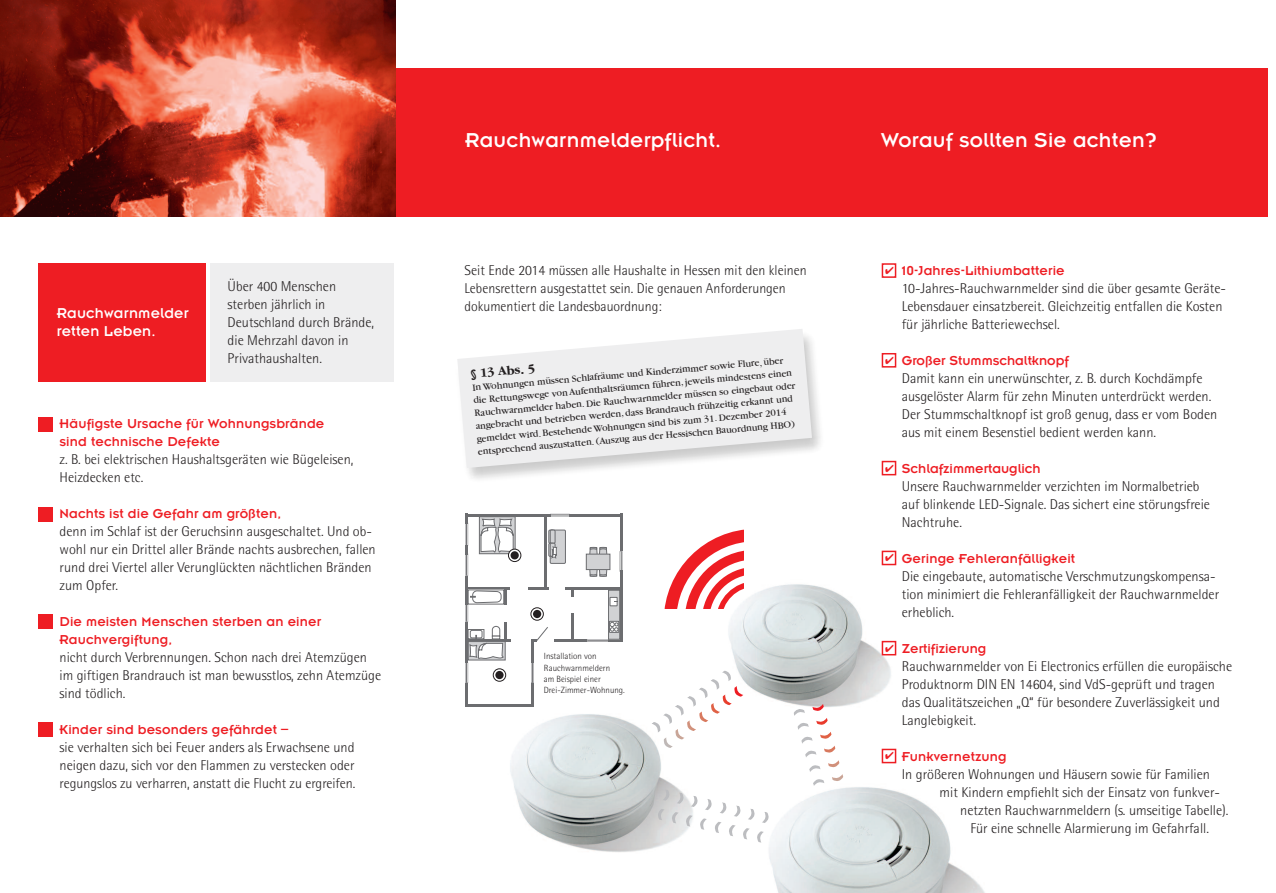
<style>
.page{position:relative;width:1276px;height:893px;background:#fff}
.page>*{position:absolute;margin:0;border:0;box-sizing:border-box;transform-origin:0 0}
.t1{font:22.2px "Insignia LT Std";letter-spacing:.01em;color:#fff}
.t2{font:15.75px/18.6px "Insignia LT Std";letter-spacing:.01em;color:#fff}
.t3{font:300 14.25px/18px "Rotis Semi Sans";color:#231f20}
.t4{font:14.25px/18px "Insignia LT Std";letter-spacing:.01em;color:#ee1d23}
.t5{font:700 13.05px "Garamond";color:#231f20}
.t6{font:10.05px/12.9px "Garamond";color:#231f20}
.t7{font:300 9px/11.2px "Rotis Semi Sans";color:#231f20}
</style>
<div class="page">
<img style="left:769px;top:787px;width:216px;height:106px">
<img style="left:721px;top:583px;width:176px;height:122px">
<img style="left:510px;top:714px;width:169px;height:138px">
<svg style="left:664px;top:529px;width:79px;height:79px"></svg>
<div style="left:425px;top:68px;width:425px;height:149px;background:#ee1d23"></div>
<div style="left:850px;top:68px;width:417px;height:149px;background:#ee1d23"></div>
<div style="left:0;top:68px;width:425px;height:149px;background:#ee1d23"></div>
<div style="left:38px;top:417px;width:14px;height:14px;background:#ee1d23"></div>
<div style="left:38px;top:507px;width:14px;height:15px;background:#ee1d23"></div>
<div style="left:38px;top:614px;width:14px;height:15px;background:#ee1d23"></div>
<div style="left:38px;top:722px;width:14px;height:15px;background:#ee1d23"></div>
<div style="left:38px;top:263px;width:168px;height:119px;background:#ee1d23"></div>
<div style="left:210px;top:263px;width:184px;height:119px;background:#eeeeef"></div>
<svg style="left:481px;top:518px;width:32px;height:1px"></svg>
<div style="left:479px;top:516px;width:36px;height:38px;border:1px solid #6c6d70"></div>
<svg style="left:480px;top:519px;width:33px;height:33px"></svg>
<hr style="left:465px;top:576px;width:3px;height:29px;background:#6c6d70">
<hr style="left:465px;top:622px;width:3px;height:40px;background:#6c6d70">
<hr style="left:465px;top:683px;width:3px;height:24px;background:#6c6d70">
<hr style="left:531px;top:639px;width:3px;height:23px;background:#6c6d70">
<hr style="left:531px;top:683px;width:3px;height:24px;background:#6c6d70">
<hr style="left:544px;top:514px;width:3px;height:74px;background:#6c6d70">
<hr style="left:619px;top:514px;width:3px;height:37px;background:#6c6d70">
<hr style="left:619px;top:571px;width:3px;height:71px;background:#6c6d70">
<hr style="left:465px;top:514px;width:35px;height:3px;background:#6c6d70">
<hr style="left:500px;top:514px;width:50px;height:3px;background:#6c6d70">
<hr style="left:467px;top:587px;width:43px;height:3px;background:#6c6d70">
<hr style="left:528px;top:587px;width:21px;height:3px;background:#6c6d70">
<hr style="left:565px;top:587px;width:56px;height:3px;background:#6c6d70">
<hr style="left:554px;top:639px;width:33px;height:3px;background:#6c6d70">
<hr style="left:608px;top:639px;width:14px;height:3px;background:#6c6d70">
<hr style="left:467px;top:639px;width:44px;height:3px;background:#6c6d70">
<hr style="left:467px;top:704px;width:67px;height:3px;background:#6c6d70">
<svg style="left:571px;top:590px;width:3px;height:6px"></svg>
<hr style="left:571px;top:614px;width:3px;height:26px;background:#6c6d70">
<hr style="left:569px;top:514px;width:52px;height:3px;background:#6c6d70">
<div style="left:608px;top:590px;width:12px;height:49px;background:#d1d2d4"></div>
<div style="left:608px;top:590px;width:12px;height:49px;border:1px solid #6c6d70"></div>
<div style="left:610px;top:597px;width:7px;height:9px;background:#fff"></div>
<div style="left:610px;top:597px;width:7px;height:9px;border:1px solid #6c6d70"></div>
<div style="left:609px;top:621px;width:10px;height:12px;border:1px solid #6c6d70"></div>
<svg style="left:610px;top:622px;width:8px;height:9px"></svg>
<svg style="left:589px;top:570px;width:18px;height:7px"></svg>
<svg style="left:589px;top:547px;width:18px;height:7px"></svg>
<div style="left:586px;top:554px;width:24px;height:16px;background:#d1d2d4"></div>
<div style="left:586px;top:554px;width:24px;height:16px;border:1px solid #6c6d70"></div>
<div style="left:550px;top:530px;width:15px;height:33px;background:#d1d2d4"></div>
<div style="left:550px;top:530px;width:15px;height:34px;border:1px solid #6c6d70"></div>
<div style="left:548px;top:530px;width:6px;height:13px;border:1px solid #6c6d70"></div>
<div style="left:550px;top:530px;width:5px;height:13px;background:#d1d2d4"></div>
<div style="left:550px;top:530px;width:5px;height:13px;border:1px solid #6c6d70"></div>
<div style="left:548px;top:543px;width:6px;height:14px;border:1px solid #6c6d70"></div>
<div style="left:550px;top:543px;width:5px;height:14px;border:1px solid #6c6d70"></div>
<svg style="left:552px;top:547px;width:5px;height:11px"></svg>
<hr style="left:465px;top:662px;width:3px;height:21px;background:#6c6d70">
<hr style="left:531px;top:662px;width:3px;height:21px;background:#6c6d70">
<svg style="left:532px;top:663px;width:1px;height:20px"></svg>
<hr style="left:465px;top:604px;width:3px;height:18px;background:#6c6d70">
<svg style="left:466px;top:589px;width:40px;height:94px"></svg>
<svg style="left:465px;top:517px;width:3px;height:59px"></svg>
<hr style="left:550px;top:514px;width:19px;height:3px;background:#6c6d70">
<svg style="left:551px;top:514px;width:18px;height:2px"></svg>
<hr style="left:587px;top:639px;width:22px;height:3px;background:#6c6d70">
<svg style="left:587px;top:640px;width:21px;height:1px"></svg>
<hr style="left:619px;top:551px;width:3px;height:21px;background:#6c6d70">
<svg style="left:620px;top:551px;width:2px;height:19px"></svg>
<svg style="left:534px;top:627px;width:14px;height:15px"></svg>
<svg style="left:531px;top:608px;width:12px;height:12px"></svg>
<div style="left:530px;top:607px;width:14px;height:14px;border:1px solid #231f20;border-radius:50%"></div>
<div style="left:533px;top:610px;width:8px;height:8px;background:#231f20;border-radius:50%"></div>
<svg style="left:508px;top:549px;width:13px;height:13px"></svg>
<div style="left:508px;top:549px;width:13px;height:13px;border:1px solid #231f20;border-radius:50%"></div>
<div style="left:510px;top:551px;width:9px;height:8px;background:#231f20;border-radius:50%"></div>
<div style="left:881px;top:263px;width:15px;height:15px;border:2px solid #ee1d23"></div>
<div style="left:881px;top:353px;width:15px;height:15px;border:2px solid #ee1d23"></div>
<div style="left:881px;top:461px;width:15px;height:14px;border:2px solid #ee1d23"></div>
<div style="left:881px;top:551px;width:15px;height:14px;border:2px solid #ee1d23"></div>
<div style="left:883px;top:642px;width:12px;height:12px;background:#fff"></div>
<div style="left:881px;top:641px;width:15px;height:14px;border:2px solid #ee1d23"></div>
<div style="left:881px;top:749px;width:15px;height:14px;border:2px solid #ee1d23"></div>
<svg style="left:457px;top:329px;width:355px;height:139px;fill:#eeeeef"></svg>
<svg style="left:642px;top:671px;width:111px;height:86px"></svg>
<svg style="left:793px;top:704px;width:58px;height:89px"></svg>
<svg style="left:657px;top:789px;width:116px;height:60px"></svg>
<img style="left:0;top:0;width:395px;height:217px">
<p class="t2" style="left:57px;top:305px;width:133px">Rauchwarnmelder retten Leben.</p>
<p class="t3" style="left:228px;top:279px;width:148px">Über 400 Menschen sterben jährlich in<br>Deutschland durch Brände, die Mehrzahl davon in<br>Privathaushalten.</p>
<p class="t4" style="left:60px;top:416px;width:266px">Häufigste Ursache für Wohnungsbrände sind technische Defekte</p>
<p class="t3" style="left:60px;top:452px;width:295px">z. B. bei elektrischen Haushaltsgeräten wie Bügeleisen,<br>Heizdecken etc.</p>
<p class="t4" style="left:60px;top:506px;width:223px">Nachts ist die Gefahr am größten,</p>
<p class="t3" style="left:60px;top:524px;width:318px">denn im Schlaf ist der Geruchsinn ausgeschaltet. Und ob&shy;wohl nur ein Drittel aller Brände nachts ausbrechen, fallen rund drei Viertel aller Verunglückten nächtlichen Bränden zum Opfer.</p>
<p class="t4" style="left:60px;top:614px;width:263px">Die meisten Menschen sterben an einer<br>Rauchvergiftung,</p>
<p class="t3" style="left:60px;top:650px;width:323px">nicht durch Verbrennungen. Schon nach drei Atemzügen im giftigen Brandrauch ist man bewusstlos, zehn Atemzüge sind tödlich.</p>
<p class="t4" style="left:60px;top:722px;width:230px">Kinder sind besonders gefährdet –</p>
<p class="t3" style="left:60px;top:740px;width:297px;text-align:justify">sie verhalten sich bei Feuer anders als Erwachsene und neigen dazu, sich vor den Flammen zu verstecken oder regungslos zu verharren, anstatt die Flucht zu ergreifen.</p>
<h1 class="t1" style="left:465px;top:133px;width:257px">Rauchwarnmelderpflicht.</h1>
<h1 class="t1" style="left:881px;top:133px;width:278px">Worauf sollten Sie achten?</h1>
<p class="t3" style="left:464px;top:262px;width:344px">Seit Ende 2014 müssen alle Haushalte in Hessen mit den kleinen<br>Lebensrettern ausgestattet sein. Die genauen Anforderungen dokumentiert die Landesbauordnung:</p>
<p class="t6" style="left:472px;top:381px;width:323px;rotate:-5deg">In Wohnungen müssen Schlafräume und Kinderzimmer sowie Flure, über die Rettungswege von Aufenthaltsräumen führen, jeweils mindestens einen Rauchwarnmelder haben. Die Rauchwarnmelder müssen so eingebaut oder angebracht und betrieben werden, dass Brandrauch frühzeitig erkannt und gemeldet wird. Bestehende Wohnungen sind bis zum 31. Dezember 2014 entsprechend auszustatten.(Auszug aus der Hessischen Bauordnung HBO)</p>
<p class="t5" style="left:470px;top:366px;width:66px;rotate:-5deg">§ 13 Abs. 5</p>
<p class="t7" style="left:544px;top:652px;width:82px">Installation von<br>Rauchwarnmeldern<br>am Beispiel einer<br>Drei-Zimmer-Wohnung.</p>
<p class="t4" style="left:902px;top:262px;width:164px">10-Jahres-Lithiumbatterie</p>
<p class="t3" style="left:902px;top:280px;width:326px">10-Jahres-Rauchwarnmelder sind die über gesamte Geräte-<br>Lebensdauer einsatzbereit. Gleichzeitig entfallen die Kosten für jährliche Batteriewechsel.</p>
<p class="t4" style="left:902px;top:352px;width:168px">Großer Stummschaltknopf</p>
<p class="t3" style="left:902px;top:370px;width:317px">Damit kann ein unerwünschter, z. B. durch Kochdämpfe ausgelöster Alarm für zehn Minuten unterdrückt werden.<br>Der Stummschaltknopf ist groß genug, dass er vom Boden aus mit einem Besenstiel bedient werden kann.</p>
<p class="t4" style="left:902px;top:460px;width:140px">Schlafzimmertauglich</p>
<p class="t3" style="left:902px;top:478px;width:310px">Unsere Rauchwarnmelder verzichten im Normalbetrieb auf blinkende LED-Signale. Das sichert eine störungsfreie<br>Nachtruhe.</p>
<p class="t4" style="left:902px;top:550px;width:175px">Geringe Fehleranfälligkeit</p>
<p class="t3" style="left:902px;top:568px;width:319px">Die eingebaute, automatische Verschmutzungskompensa&shy;tion minimiert die Fehleranfälligkeit der Rauchwarnmelder erheblich.</p>
<p class="t4" style="left:902px;top:640px;width:86px">Zertifizierung</p>
<p class="t3" style="left:902px;top:658px;width:332px">Rauchwarnmelder von Ei Electronics erfüllen die europäische Produktnorm DIN EN 14604, sind VdS-geprüft und tragen das Qualitätszeichen „Q“ für besondere Zuverlässigkeit und Langlebigkeit.</p>
<p class="t4" style="left:902px;top:748px;width:106px">Funkvernetzung</p>
<p class="t3" style="left:902px;top:766px;width:310px">In größeren Wohnungen und Häusern sowie für Familien</p>
<p class="t3" style="left:939px;top:784px;width:282px">mit Kindern empfiehlt sich der Einsatz von funkver-</p>
<p class="t3" style="left:960px;top:802px;width:270px">netzten Rauchwarnmeldern (s. umseitige Tabelle).</p>
<p class="t3" style="left:970px;top:820px;width:240px">Für eine schnelle Alarmierung im Gefahrfall.</p>
</div>
